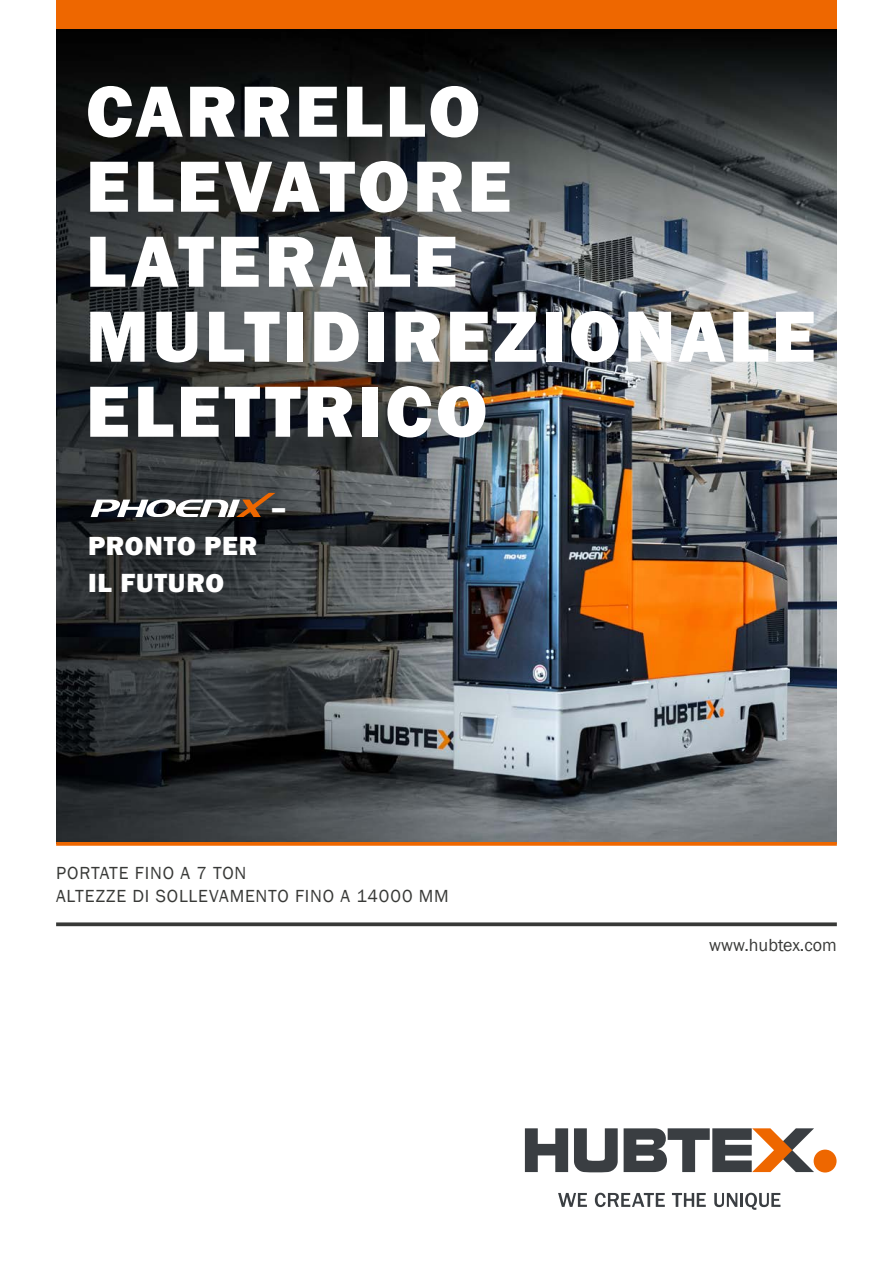
<style>
.page{position:relative;width:893px;height:1263px;background:#fff}
.page>*{position:absolute;margin:0;border:0;box-sizing:border-box;transform-origin:0 0}
.t1{font:800 75px/75px "Franklin Gothic";letter-spacing:.04em;color:#fff}
.t2{font:800 27px/37.5px "Franklin Gothic";letter-spacing:.03em;color:#fff}
.t3{font:18px/22.5px "Franklin Gothic";letter-spacing:.04em;color:#383937}
.t4{font:18px "Franklin Gothic";color:#383937}
</style>
<div class="page">
<img style="left:56px;top:28px;width:781px;height:814px">
<svg style="left:56px;top:922px;width:781px;height:4px;fill:#383937"></svg>
<svg style="left:56px;top:842px;width:781px;height:4px;fill:#ee6700"></svg>
<div style="left:56px;top:0;width:781px;height:28px;background:#ee6700"></div>
<div style="left:814px;top:1149px;width:22px;height:23px;background:#ee6700;border-radius:50%"></div>
<svg style="left:525px;top:1128px;width:43px;height:44px"></svg>
<svg style="left:574px;top:1128px;width:44px;height:44px"></svg>
<svg style="left:624px;top:1128px;width:190px;height:44px"></svg>
<svg style="left:558px;top:1193px;width:29px;height:14px"></svg>
<svg style="left:595px;top:1193px;width:70px;height:14px"></svg>
<svg style="left:672px;top:1193px;width:34px;height:14px"></svg>
<svg style="left:714px;top:1193px;width:23px;height:14px"></svg>
<hr style="left:740px;top:1193px;width:3px;height:14px;background:#3a3e42">
<svg style="left:745px;top:1193px;width:35px;height:17px"></svg>
<svg style="left:91px;top:493px;width:184px;height:24px"></svg>
<p class="t1" style="left:86px;top:74px;width:731px">CARRELLO<br>ELEVATORE<br>LATERALE<br>MULTIDIREZIONALE<br>ELETTRICO</p>
<p class="t2" style="left:88px;top:527px;width:171px">PRONTO PER<br>IL FUTURO</p>
<p class="t2" style="left:271px;top:489px;width:17px">–</p>
<p class="t3" style="left:56px;top:862px;width:394px">PORTATE FINO A 7 TON<br>ALTEZZE DI SOLLEVAMENTO FINO A 14000 MM</p>
<p class="t4" style="left:709px;top:933px;width:129px">www.hubtex.com</p>
</div>
